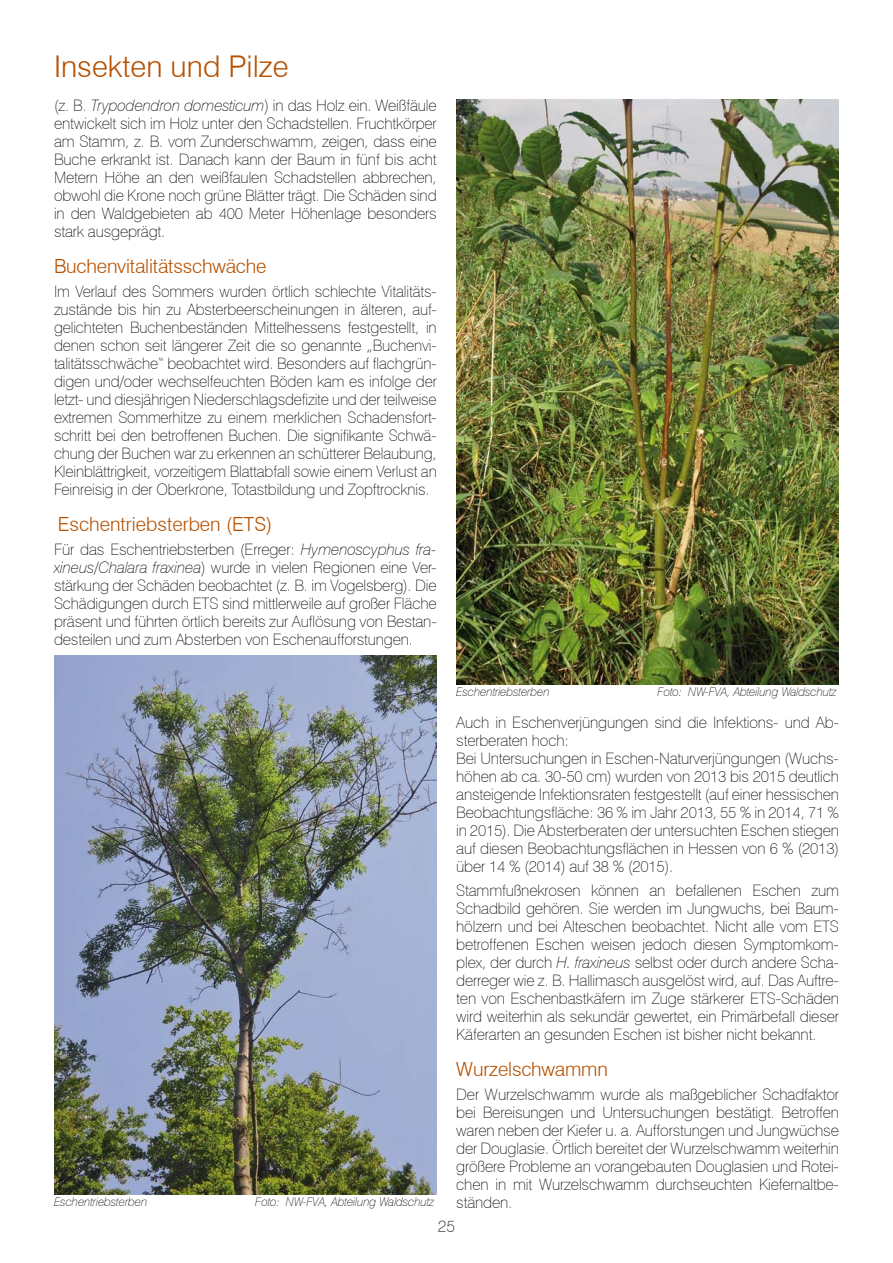
<style>
.page{position:relative;width:893px;height:1263px;background:#fff}
.page>*{position:absolute;margin:0;border:0;box-sizing:border-box;transform-origin:0 0}
.t1{font:300 30px "Swiss 721 BT";color:#b75100}
.t2{font:300 19.5px "Swiss 721 BT";letter-spacing:-.01em;color:#b75100}
.t3{font:100 16.5px "Swiss 721 BT";color:#000}
.t4{font:100 15.75px/18px "Swiss 721 BT";letter-spacing:-.01em;color:#000;text-align:justify}
.t5{font:italic 100 12px "Swiss 721 BT";letter-spacing:-.01em;color:#000}
.s1{font-style:italic}
</style>
<div class="page">
<img style="left:54px;top:656px;width:383px;height:539px">
<img style="left:456px;top:99px;width:383px;height:585px">
<h1 class="t1" style="left:54px;top:48px;width:236px">Insekten und Pilze</h1>
<p class="t4" style="left:54px;top:96px;width:384px">(z. B. <span class="s1">Trypodendron domesticum</span>) in das Holz ein. Weißfäule entwickelt sich im Holz unter den Schadstellen. Fruchtkörper am Stamm, z. B. vom Zunderschwamm, zeigen, dass eine Buche erkrankt ist. Danach kann der Baum in fünf bis acht Metern Höhe an den weißfaulen Schadstellen abbrechen, obwohl die Krone noch grüne Blätter trägt. Die Schäden sind in den Waldgebieten ab 400 Meter Höhenlage besonders stark ausgeprägt.</p>
<p class="t2" style="left:54px;top:254px;width:214px">Buchenvitalitätsschwäche</p>
<p class="t4" style="left:54px;top:282px;width:384px">Im Verlauf des Sommers wurden örtlich schlechte Vitalitäts&shy;zustände bis hin zu Absterbeerscheinungen in älteren, auf&shy;gelichteten Buchenbeständen Mittelhessens festgestellt, in denen schon seit längerer Zeit die so genannte „Buchenvi&shy;talitätsschwäche“ beobachtet wird. Besonders auf flachgrün&shy;digen und/oder wechselfeuchten Böden kam es infolge der letzt- und diesjährigen Niederschlagsdefizite und der teilweise extremen Sommerhitze zu einem merklichen Schadensfort&shy;schritt bei den betroffenen Buchen. Die signifikante Schwä&shy;chung der Buchen war zu erkennen an schütterer Belaubung, Kleinblättrigkeit, vorzeitigem Blattabfall sowie einem Verlust an Feinreisig in der Oberkrone, Totastbildung und Zopftrocknis.</p>
<p class="t2" style="left:58px;top:512px;width:216px">Eschentriebsterben (ETS)</p>
<p class="t4" style="left:54px;top:540px;width:384px">Für das Eschentriebsterben (Erreger: <span class="s1">Hymenoscyphus fra&shy;xineus</span>/<span class="s1">Chalara fraxinea</span>) wurde in vielen Regionen eine Ver&shy;stärkung der Schäden beobachtet (z. B. im Vogelsberg). Die Schädigungen durch ETS sind mittlerweile auf großer Fläche präsent und führten örtlich bereits zur Auflösung von Bestan&shy;desteilen und zum Absterben von Eschenaufforstungen.</p>
<p class="t5" style="left:456px;top:684px;width:95px">Eschentriebsterben</p>
<p class="t5" style="left:658px;top:684px;width:181px">Foto: NW-FVA, Abteilung Waldschutz</p>
<p class="t4" style="left:456px;top:713px;width:384px;text-align:left">Auch in Eschenverjüngungen sind die Infektions- und Ab&shy;sterberaten hoch:<br>Bei Untersuchungen in Eschen-Naturverjüngungen (Wuchs&shy;höhen ab ca. 30-50 cm) wurden von 2013 bis 2015 deutlich ansteigende Infektionsraten festgestellt (auf einer hessischen Beobachtungsfläche: 36 % im Jahr 2013, 55 % in 2014, 71 % in 2015). Die Absterberaten der untersuchten Eschen stiegen auf diesen Beobachtungsflächen in Hessen von 6 % (2013) über 14 % (2014) auf 38 % (2015).</p>
<p class="t4" style="left:456px;top:881px;width:384px">Stammfußnekrosen können an befallenen Eschen zum Schadbild gehören. Sie werden im Jungwuchs, bei Baum&shy;hölzern und bei Alteschen beobachtet. Nicht alle vom ETS betroffenen Eschen weisen jedoch diesen Symptomkom&shy;plex, der durch <span class="s1">H. fraxineus</span> selbst oder durch andere Scha&shy;derreger wie z. B. Hallimasch ausgelöst wird, auf. Das Auftre&shy;ten von Eschenbastkäfern im Zuge stärkerer ETS-Schäden wird weiterhin als sekundär gewertet, ein Primärbefall dieser Käferarten an gesunden Eschen ist bisher nicht bekannt.</p>
<p class="t2" style="left:456px;top:1057px;width:153px">Wurzelschwammn</p>
<p class="t4" style="left:456px;top:1085px;width:384px">Der Wurzelschwamm wurde als maßgeblicher Schadfaktor bei Bereisungen und Untersuchungen bestätigt. Betroffen waren neben der Kiefer u. a. Aufforstungen und Jungwüchse der Douglasie. Örtlich bereitet der Wurzelschwamm weiterhin größere Probleme an vorangebauten Douglasien und Rotei&shy;chen in mit Wurzelschwamm durchseuchten Kiefernaltbe-</p>
<p class="t5" style="left:54px;top:1195px;width:95px">Eschentriebsterben</p>
<p class="t5" style="left:255px;top:1195px;width:181px">Foto: NW-FVA, Abteilung Waldschutz</p>
<p class="t4" style="left:456px;top:1193px;width:58px">ständen.</p>
<p class="t3" style="left:438px;top:1216px;width:19px">25</p>
</div>
